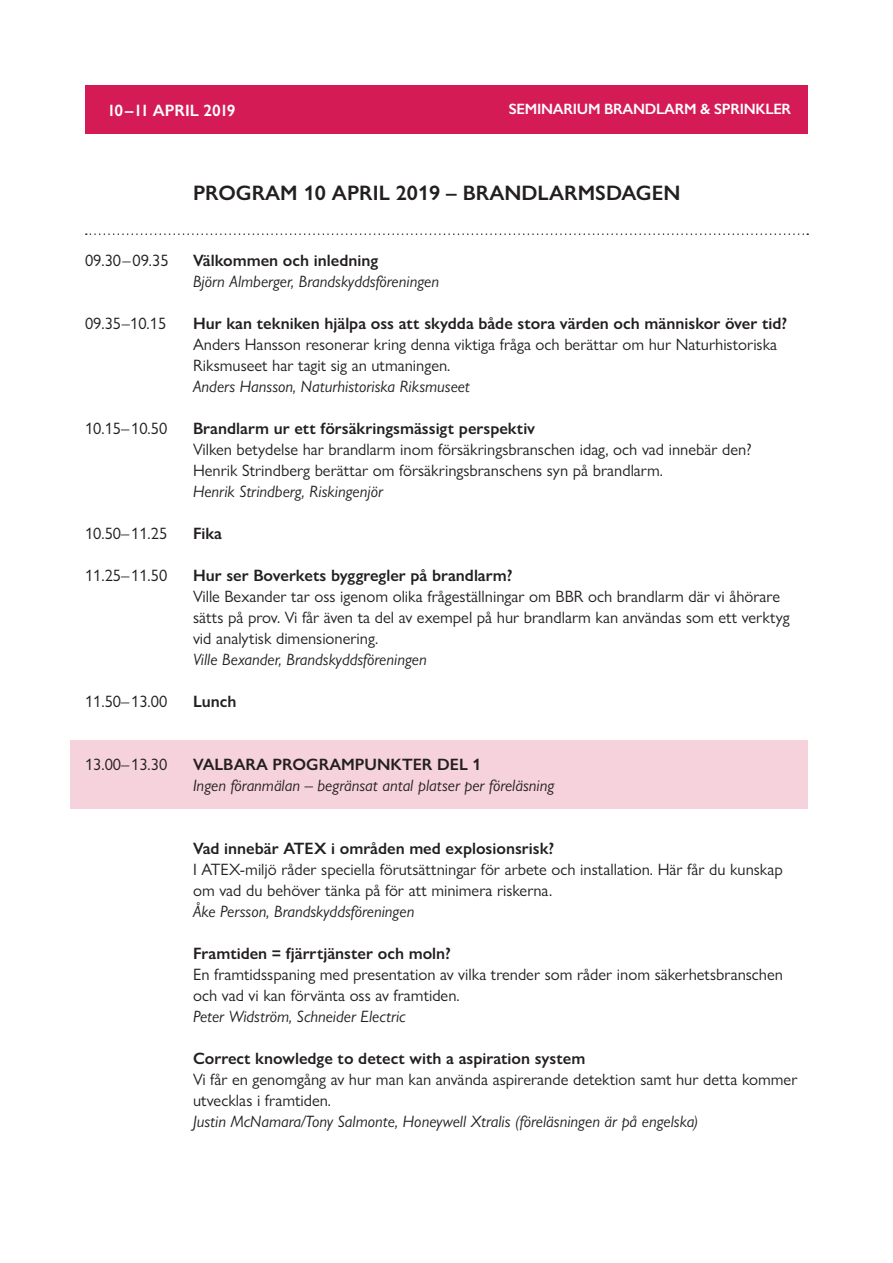
<style>
.page{position:relative;width:893px;height:1263px;background:#fff}
.page>*{position:absolute;margin:0;border:0;box-sizing:border-box;transform-origin:0 0}
.t1{font:600 21px "Gill Sans Nova";color:#231f20}
.t2{font:16.5px/21px "Gill Sans Nova";color:#231f20}
.t3{font:italic 16.5px "Gill Sans Nova";color:#231f20}
.t4{font:600 16.5px "Gill Sans Nova";color:#231f20}
.t5{font:600 16.5px "Gill Sans";color:#fff}
.t6{font:600 15px "Gill Sans";letter-spacing:-.02em;color:#fff}
</style>
<div class="page">
<div style="left:71px;top:741px;width:737px;height:68px;background:#f6d2dd"></div>
<div style="left:85px;top:85px;width:723px;height:49px;background:#d51b56"></div>
<svg style="left:86px;top:233px;width:722px;height:2px"></svg>
<p class="t5" style="left:107px;top:101px;width:130px">10–11 APRIL 2019</p>
<p class="t6" style="left:509px;top:100px;width:284px">SEMINARIUM BRANDLARM &amp; SPRINKLER</p>
<p class="t1" style="left:193px;top:179px;width:489px">PROGRAM 10 APRIL 2019 – BRANDLARMSDAGEN</p>
<p class="t2" style="left:85px;top:249px;width:85px">09.30–09.35</p>
<p class="t4" style="left:193px;top:250px;width:187px">Välkommen och inledning</p>
<p class="t3" style="left:193px;top:271px;width:248px">Björn Almberger, Brandskyddsföreningen</p>
<p class="t2" style="left:85px;top:312px;width:83px">09.35–10.15</p>
<p class="t4" style="left:193px;top:313px;width:596px">Hur kan tekniken hjälpa oss att skydda både stora värden och människor över tid?</p>
<p class="t2" style="left:193px;top:333px;width:586px">Anders Hansson resonerar kring denna viktiga fråga och berättar om hur Naturhistoriska<br>Riksmuseet har tagit sig an utmaningen.</p>
<p class="t3" style="left:193px;top:376px;width:278px">Anders Hansson, Naturhistoriska Riksmuseet</p>
<p class="t2" style="left:85px;top:417px;width:84px">10.15–10.50</p>
<p class="t4" style="left:193px;top:418px;width:344px">Brandlarm ur ett försäkringsmässigt perspektiv</p>
<p class="t2" style="left:193px;top:439px;width:560px">Vilken betydelse har brandlarm inom försäkringsbranschen idag, och vad innebär den?<br>Henrik Strindberg berättar om försäkringsbranschens syn på brandlarm.</p>
<p class="t3" style="left:193px;top:481px;width:191px">Henrik Strindberg, Riskingenjör</p>
<p class="t2" style="left:85px;top:523px;width:84px">10.50–11.25</p>
<p class="t4" style="left:193px;top:523px;width:30px">Fika</p>
<p class="t2" style="left:85px;top:565px;width:84px">11.25–11.50</p>
<p class="t4" style="left:193px;top:565px;width:321px">Hur ser Boverkets byggregler på brandlarm?</p>
<p class="t2" style="left:193px;top:586px;width:598px">Ville Bexander tar oss igenom olika frågeställningar om BBR och brandlarm där vi åhörare sätts på prov. Vi får även ta del av exempel på hur brandlarm kan användas som ett verktyg vid analytisk dimensionering.</p>
<p class="t3" style="left:193px;top:649px;width:235px">Ville Bexander, Brandskyddsföreningen</p>
<p class="t2" style="left:85px;top:691px;width:84px">11.50–13.00</p>
<p class="t4" style="left:193px;top:691px;width:45px">Lunch</p>
<p class="t2" style="left:85px;top:754px;width:84px">13.00–13.30</p>
<p class="t4" style="left:193px;top:754px;width:290px">VALBARA PROGRAMPUNKTER DEL 1</p>
<p class="t3" style="left:193px;top:775px;width:363px">Ingen föranmälan – begränsat antal platser per föreläsning</p>
<p class="t4" style="left:193px;top:838px;width:363px">Vad innebär ATEX i områden med explosionsrisk?</p>
<p class="t2" style="left:193px;top:859px;width:591px">I ATEX-miljö råder speciella förutsättningar för arbete och installation. Här får du kunskap om vad du behöver tänka på för att minimera riskerna.</p>
<p class="t3" style="left:193px;top:901px;width:223px">Åke Persson, Brandskyddsföreningen</p>
<p class="t4" style="left:193px;top:943px;width:259px">Framtiden = fjärrtjänster och moln?</p>
<p class="t2" style="left:193px;top:964px;width:591px">En framtidsspaning med presentation av vilka trender som råder inom säkerhetsbranschen och vad vi kan förvänta oss av framtiden.</p>
<p class="t3" style="left:193px;top:1006px;width:214px">Peter Widström, Schneider Electric</p>
<p class="t4" style="left:193px;top:1048px;width:394px">Correct knowledge to detect with a aspiration system</p>
<p class="t2" style="left:193px;top:1069px;width:606px">Vi får en genomgång av hur man kan använda aspirerande detektion samt hur detta kommer utvecklas i framtiden.</p>
<p class="t3" style="left:193px;top:1111px;width:507px">Justin McNamara/Tony Salmonte, Honeywell Xtralis (föreläsningen är på engelska)</p>
</div>
